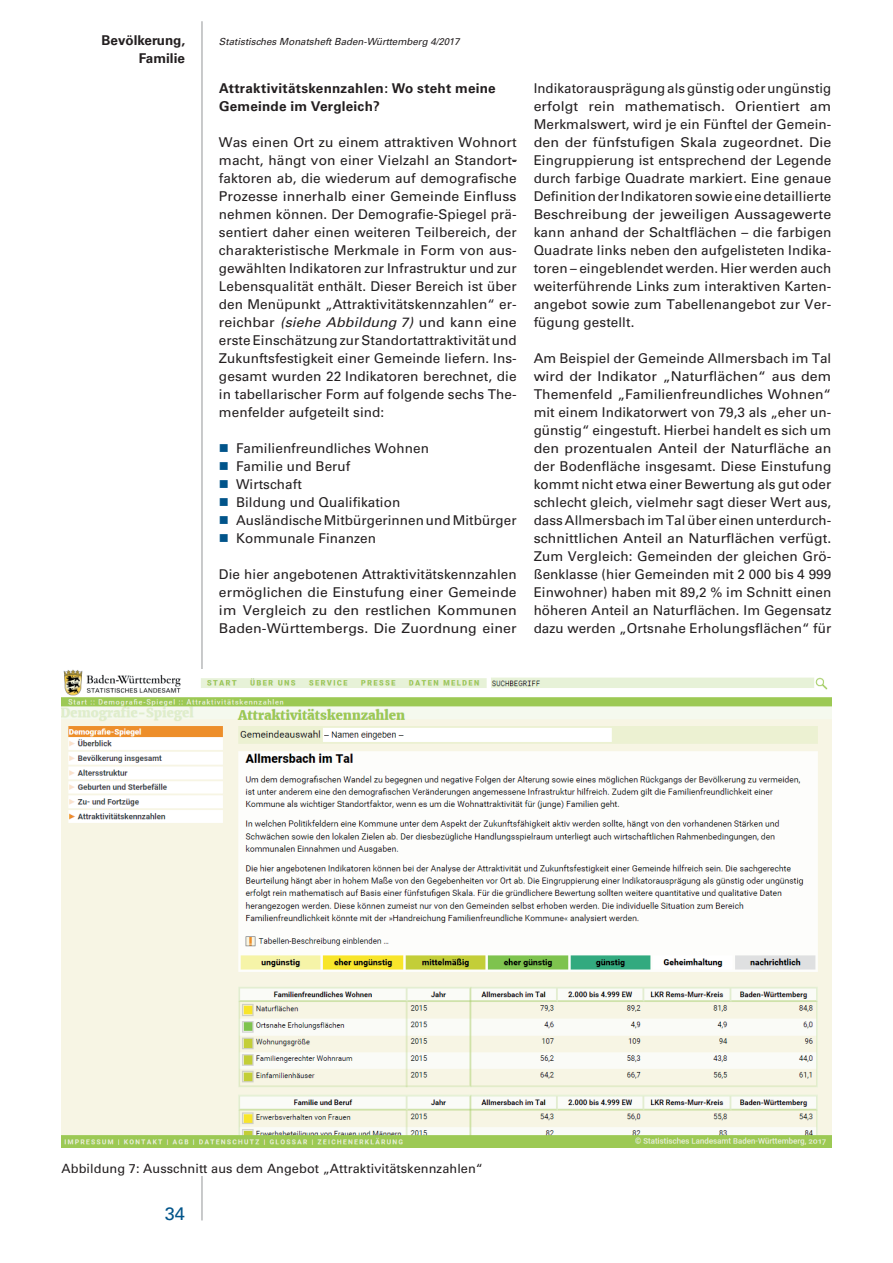
<style>
.page{position:relative;width:893px;height:1263px;background:#fff}
.page>*{position:absolute;margin:0;border:0;box-sizing:border-box;transform-origin:0 0}
.t1{font:18px "Univers";color:#01548a}
.t2{font:13.5px/18px "Univers";letter-spacing:.005em;color:#231f20;text-align:justify}
.t3{font:700 13.5px/18px "Univers";letter-spacing:.015em;color:#231f20}
.t4{font:12.75px "Univers";letter-spacing:.005em;color:#231f20}
.t5{font:italic 9.75px "Univers";color:#231f20}
.s1{font-style:italic}
</style>
<div class="page">
<hr style="left:202px;top:21px;width:1px;height:1199px;background:#939598">
<div style="left:62px;top:1147px;width:769px;height:29px;background:#fff"></div>
<img style="left:62px;top:669px;width:769px;height:478px">
<p class="t3" style="left:102px;top:31px;width:85px">Bevölkerung,</p>
<p class="t5" style="left:219px;top:35px;width:242px">Statistisches Monatsheft Baden-Württemberg 4/2017</p>
<p class="t3" style="left:139px;top:49px;width:47px">Familie</p>
<p class="t3" style="left:219px;top:79px;width:278px">Attraktivitätskennzahlen: Wo steht meine<br>Gemeinde im Vergleich?</p>
<p class="t2" style="left:219px;top:133px;width:299px">Was einen Ort zu einem attraktiven Wohnort macht, hängt von einer Vielzahl an Standort&shy;faktoren ab, die wiederum auf demografische Prozesse innerhalb einer Gemeinde Einfluss nehmen können. Der Demografie-Spiegel prä&shy;sentiert daher einen weiteren Teilbereich, der charakteristische Merkmale in Form von aus&shy;gewählten Indikatoren zur Infrastruktur und zur Lebensqualität enthält. Dieser Bereich ist über den Menüpunkt „Attraktivitätskennzahlen“ er&shy;reichbar <span class="s1">(siehe Abbildung 7)</span> und kann eine erste Einschätzung zur Standortattraktivität und Zukunftsfestigkeit einer Gemeinde liefern. Ins&shy;gesamt wurden 22 Indikatoren berechnet, die in tabellarischer Form auf folgende sechs The&shy;menfelder aufgeteilt sind:</p>
<p class="t2" style="left:236px;top:439px;width:282px;text-align:left">Familienfreundliches Wohnen<br>Familie und Beruf<br>Wirtschaft<br>Bildung und Qualifikation<br>Ausländische Mitbürgerinnen und Mitbürger<br>Kommunale Finanzen</p>
<p class="t2" style="left:219px;top:565px;width:299px">Die hier angebotenen Attraktivitätskennzahlen ermöglichen die Einstufung einer Gemeinde im Vergleich zu den restlichen Kommunen Baden-Württembergs. Die Zuordnung einer</p>
<p class="t2" style="left:534px;top:79px;width:299px">Indikatorausprägung als günstig oder ungünstig erfolgt rein mathematisch. Orientiert am Merkmalswert, wird je ein Fünftel der Gemein&shy;den der fünfstufigen Skala zugeordnet. Die Eingruppierung ist entsprechend der Legende durch farbige Quadrate markiert. Eine genaue Definition der Indikatoren sowie eine detaillierte Beschreibung der jeweiligen Aussagewerte kann anhand der Schaltflächen – die farbigen Quadrate links neben den aufgelisteten Indika&shy;toren – eingeblendet werden. Hier werden auch weiterführende Links zum interaktiven Karten&shy;angebot sowie zum Tabellenangebot zur Ver&shy;fügung gestellt.</p>
<p class="t2" style="left:534px;top:349px;width:299px">Am Beispiel der Gemeinde Allmersbach im Tal wird der Indikator „Naturflächen“ aus dem Themenfeld „Familienfreundliches Wohnen“ mit einem Indikatorwert von 79,3 als „eher un&shy;günstig“ eingestuft. Hierbei handelt es sich um den prozentualen Anteil der Naturfläche an der Bodenfläche insgesamt. Diese Einstufung kommt nicht etwa einer Bewertung als gut oder schlecht gleich, vielmehr sagt dieser Wert aus, dass Allmersbach im Tal über einen unterdurch&shy;schnittlichen Anteil an Naturflächen verfügt.<br>Zum Vergleich: Gemeinden der gleichen Grö&shy;ßenklasse (hier Gemeinden mit 2 000 bis 4 999<br>Einwohner) haben mit 89,2 % im Schnitt einen höheren Anteil an Naturflächen. Im Gegensatz dazu werden „Ortsnahe Erholungsflächen“ für</p>
<p class="t4" style="left:62px;top:1161px;width:423px">Abbildung 7: Ausschnitt aus dem Angebot „Attraktivitätskennzahlen“</p>
<h1 class="t1" style="left:165px;top:1203px;width:22px">34</h1>
</div>
